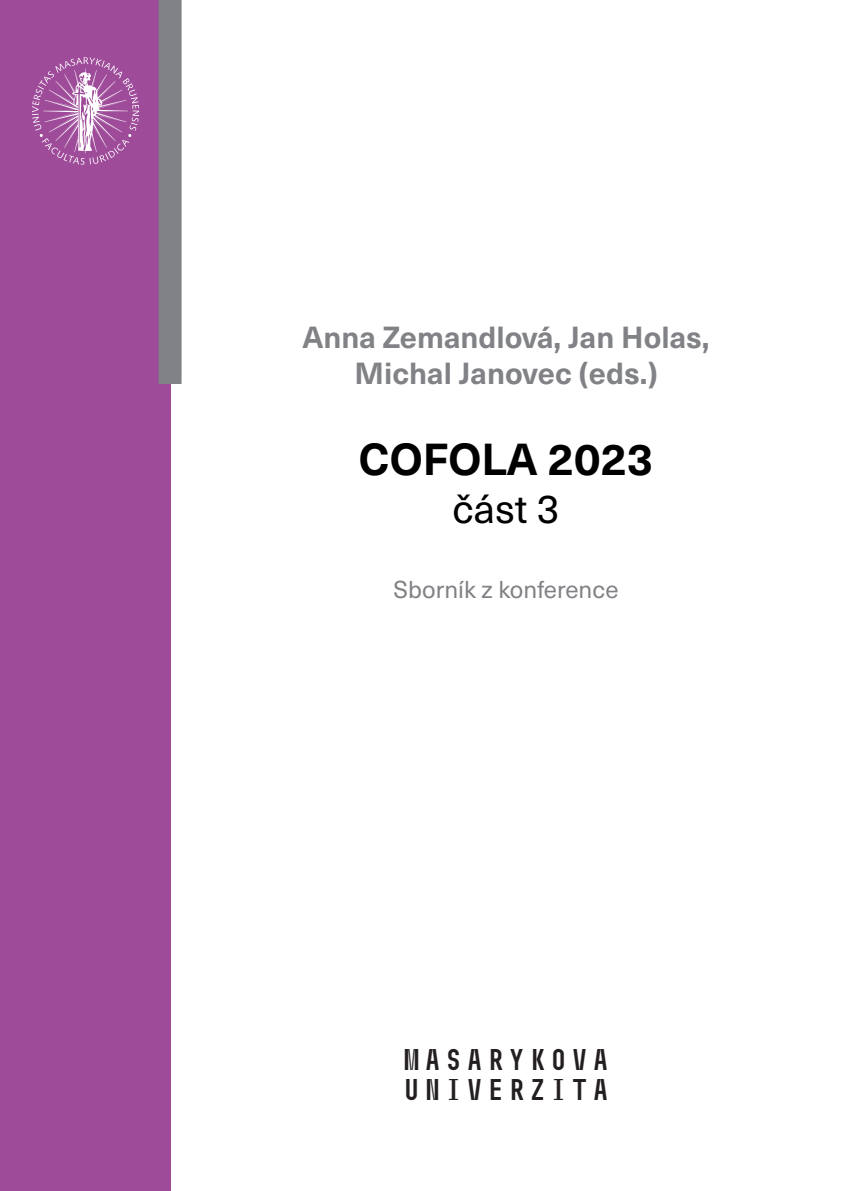
<style>
.page{position:relative;width:842px;height:1191px;background:#fff}
.page>*{position:absolute;margin:0;border:0;box-sizing:border-box;transform-origin:0 0}
.t1{font:700 44px "Neue Haas Unica Pro";color:#000}
.t2{font:40px "Neue Haas Unica Pro";color:#000}
.t3{font:700 30px/36px "Neue Haas Unica Pro";color:#808285;text-align:center}
.t4{font:700 30px "Muni";color:#231f20}
.t5{font:24px "Neue Haas Unica Pro";color:#808285}
</style>
<div class="page">
<div style="left:0;top:0;width:170px;height:1191px;background:#9e4c9a"></div>
<svg style="left:32px;top:57px;width:107px;height:108px"></svg>
<div style="left:159px;top:0;width:22px;height:383px;background:#808285"></div>
<p class="t3" style="left:302px;top:319px;width:409px">Anna Zemandlová, Jan Holas,<br>Michal Janovec (eds.)</p>
<p class="t1" style="left:359px;top:432px;width:296px">COFOLA 2023</p>
<p class="t2" style="left:453px;top:485px;width:108px">část 3</p>
<p class="t5" style="left:393px;top:575px;width:227px">Sborník z konference</p>
<p class="t4" style="left:401px;top:1043px;width:211px">MASARYKOVA</p>
<p class="t4" style="left:401px;top:1073px;width:211px">UNIVERZITA</p>
</div>
